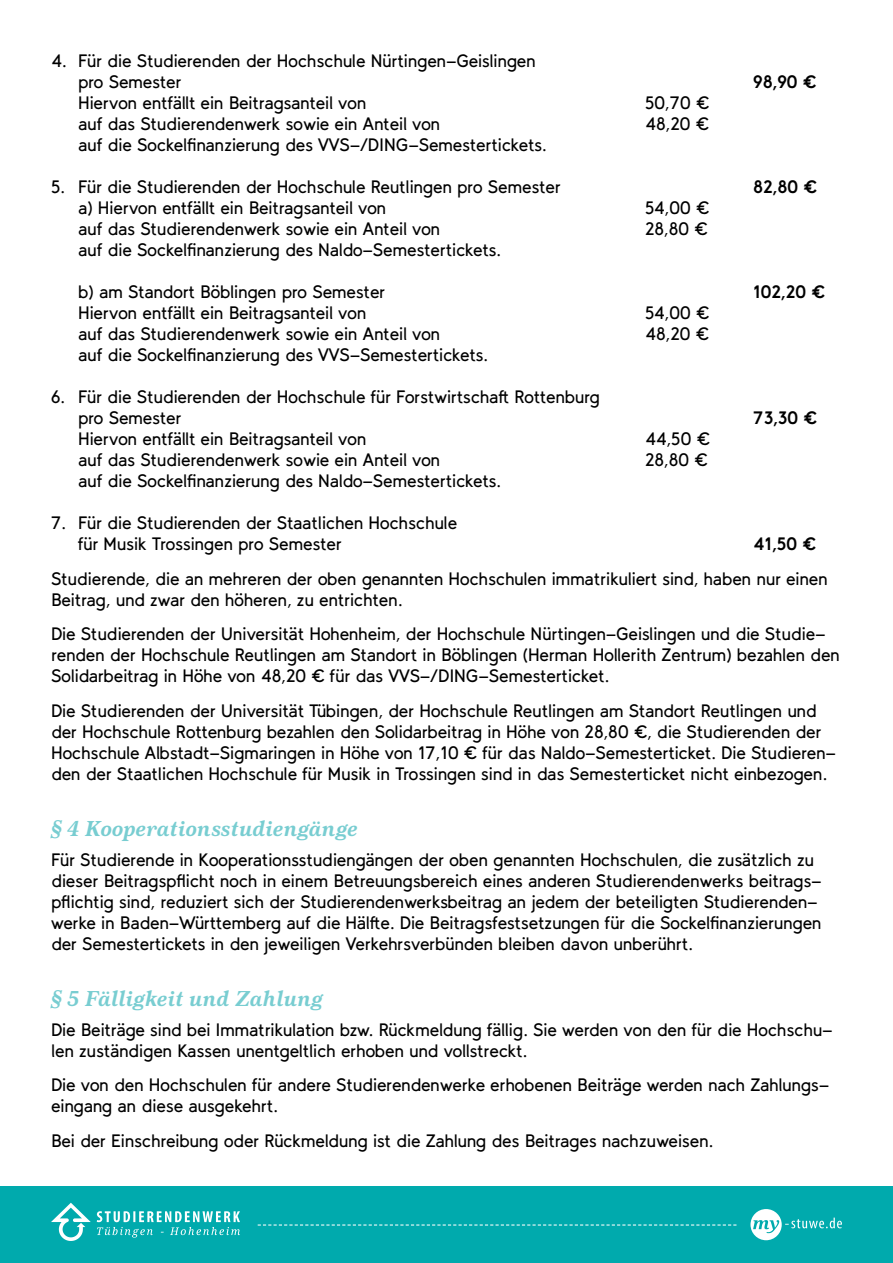
<style>
.page{position:relative;width:893px;height:1263px;background:#fff}
.page>*{position:absolute;margin:0;border:0;box-sizing:border-box;transform-origin:0 0}
.t1{font:italic 700 21px "My Stuwe";letter-spacing:-.015em;color:#78cdd1}
.t2{font:italic 700 21px "My Stuwe";letter-spacing:-.04em;color:#78cdd1}
.t3{font:18px/21px "Tilde";letter-spacing:-.02em;color:#000}
.t4{font:700 18px "Tilde";color:#000}
</style>
<div class="page">
<div style="left:0;top:1186px;width:893px;height:77px;background:#00aaad"></div>
<svg style="left:51px;top:1203px;width:40px;height:38px"></svg>
<svg style="left:97px;top:1211px;width:143px;height:26px"></svg>
<svg style="left:258px;top:1224px;width:478px;height:1px"></svg>
<div style="left:750px;top:1209px;width:32px;height:31px;background:#fff;border-radius:50%"></div>
<svg style="left:785px;top:1217px;width:57px;height:11px"></svg>
<svg style="left:753px;top:1220px;width:26px;height:13px"></svg>
<p class="t3" style="left:78px;top:51px;width:459px;text-indent:-27px">4. Für die Studierenden der Hochschule Nürtingen-Geislingen pro Semester</p>
<p class="t4" style="left:753px;top:71px;width:65px">98,90 €</p>
<p class="t3" style="left:78px;top:93px;width:290px">Hiervon entfällt ein Beitragsanteil von</p>
<p class="t3" style="left:645px;top:93px;width:66px">50,70 €</p>
<p class="t3" style="left:78px;top:114px;width:364px">auf das Studierendenwerk sowie ein Anteil von</p>
<p class="t3" style="left:645px;top:114px;width:66px">48,20 €</p>
<p class="t3" style="left:78px;top:135px;width:470px">auf die Sockelfinanzierung des VVS-/DING-Semestertickets.</p>
<p class="t3" style="left:51px;top:177px;width:511px">5. Für die Studierenden der Hochschule Reutlingen pro Semester</p>
<p class="t4" style="left:753px;top:176px;width:66px">82,80 €</p>
<p class="t3" style="left:78px;top:198px;width:310px">a) Hiervon entfällt ein Beitragsanteil von</p>
<p class="t3" style="left:645px;top:198px;width:66px">54,00 €</p>
<p class="t3" style="left:78px;top:219px;width:364px">auf das Studierendenwerk sowie ein Anteil von</p>
<p class="t3" style="left:645px;top:219px;width:64px">28,80 €</p>
<p class="t3" style="left:78px;top:240px;width:425px">auf die Sockelfinanzierung des Naldo-Semestertickets.</p>
<p class="t3" style="left:78px;top:282px;width:309px">b) am Standort Böblingen pro Semester</p>
<p class="t4" style="left:753px;top:281px;width:74px">102,20 €</p>
<p class="t3" style="left:78px;top:303px;width:290px">Hiervon entfällt ein Beitragsanteil von</p>
<p class="t3" style="left:645px;top:303px;width:66px">54,00 €</p>
<p class="t3" style="left:78px;top:324px;width:364px">auf das Studierendenwerk sowie ein Anteil von</p>
<p class="t3" style="left:645px;top:324px;width:66px">48,20 €</p>
<p class="t3" style="left:78px;top:345px;width:412px">auf die Sockelfinanzierung des VVS-Semestertickets.</p>
<p class="t3" style="left:78px;top:387px;width:524px;text-indent:-27px">6. Für die Studierenden der Hochschule für Forstwirtschaft Rottenburg pro Semester</p>
<p class="t4" style="left:753px;top:407px;width:66px">73,30 €</p>
<p class="t3" style="left:78px;top:429px;width:290px">Hiervon entfällt ein Beitragsanteil von</p>
<p class="t3" style="left:645px;top:429px;width:67px">44,50 €</p>
<p class="t3" style="left:78px;top:450px;width:364px">auf das Studierendenwerk sowie ein Anteil von</p>
<p class="t3" style="left:645px;top:450px;width:64px">28,80 €</p>
<p class="t3" style="left:78px;top:471px;width:425px">auf die Sockelfinanzierung des Naldo-Semestertickets.</p>
<p class="t3" style="left:78px;top:513px;width:381px;text-indent:-27px">7. Für die Studierenden der Staatlichen Hochschule für Musik Trossingen pro Semester</p>
<p class="t4" style="left:753px;top:533px;width:65px">41,50 €</p>
<p class="t3" style="left:51px;top:568px;width:778px">Studierende, die an mehreren der oben genannten Hochschulen immatrikuliert sind, haben nur einen<br>Beitrag, und zwar den höheren, zu entrichten.</p>
<p class="t3" style="left:51px;top:624px;width:790px">Die Studierenden der Universität Hohenheim, der Hochschule Nürtingen-Geislingen und die Studie&shy;renden der Hochschule Reutlingen am Standort in Böblingen (Herman Hollerith Zentrum) bezahlen den<br>Solidarbeitrag in Höhe von 48,20 € für das VVS-/DING-Semesterticket.</p>
<p class="t3" style="left:51px;top:700px;width:786px">Die Studierenden der Universität Tübingen, der Hochschule Reutlingen am Standort Reutlingen und der Hochschule Rottenburg bezahlen den Solidarbeitrag in Höhe von 28,80 €, die Studierenden der Hochschule Albstadt-Sigmaringen in Höhe von 17,10 € für das Naldo-Semesterticket. Die Studieren&shy;den der Staatlichen Hochschule für Musik in Trossingen sind in das Semesterticket nicht einbezogen.</p>
<p class="t1" style="left:51px;top:816px;width:308px">§ 4 Kooperationsstudiengänge</p>
<p class="t3" style="left:51px;top:849px;width:772px">Für Studierende in Kooperationsstudiengängen der oben genannten Hochschulen, die zusätzlich zu dieser Beitragspflicht noch in einem Betreuungsbereich eines anderen Studierendenwerks beitrags&shy;pflichtig sind, reduziert sich der Studierendenwerksbeitrag an jedem der beteiligten Studierenden&shy;werke in Baden-Württemberg auf die Hälfte. Die Beitragsfestsetzungen für die Sockelfinanzierungen der Semestertickets in den jeweiligen Verkehrsverbünden bleiben davon unberührt.</p>
<p class="t2" style="left:51px;top:986px;width:273px">§ 5 Fälligkeit und Zahlung</p>
<p class="t3" style="left:51px;top:1019px;width:783px">Die Beiträge sind bei Immatrikulation bzw. Rückmeldung fällig. Sie werden von den für die Hochschu&shy;len zuständigen Kassen unentgeltlich erhoben und vollstreckt.</p>
<p class="t3" style="left:51px;top:1075px;width:779px">Die von den Hochschulen für andere Studierendenwerke erhobenen Beiträge werden nach Zahlungs&shy;eingang an diese ausgekehrt.</p>
<p class="t3" style="left:51px;top:1130px;width:664px">Bei der Einschreibung oder Rückmeldung ist die Zahlung des Beitrages nachzuweisen.</p>
</div>
